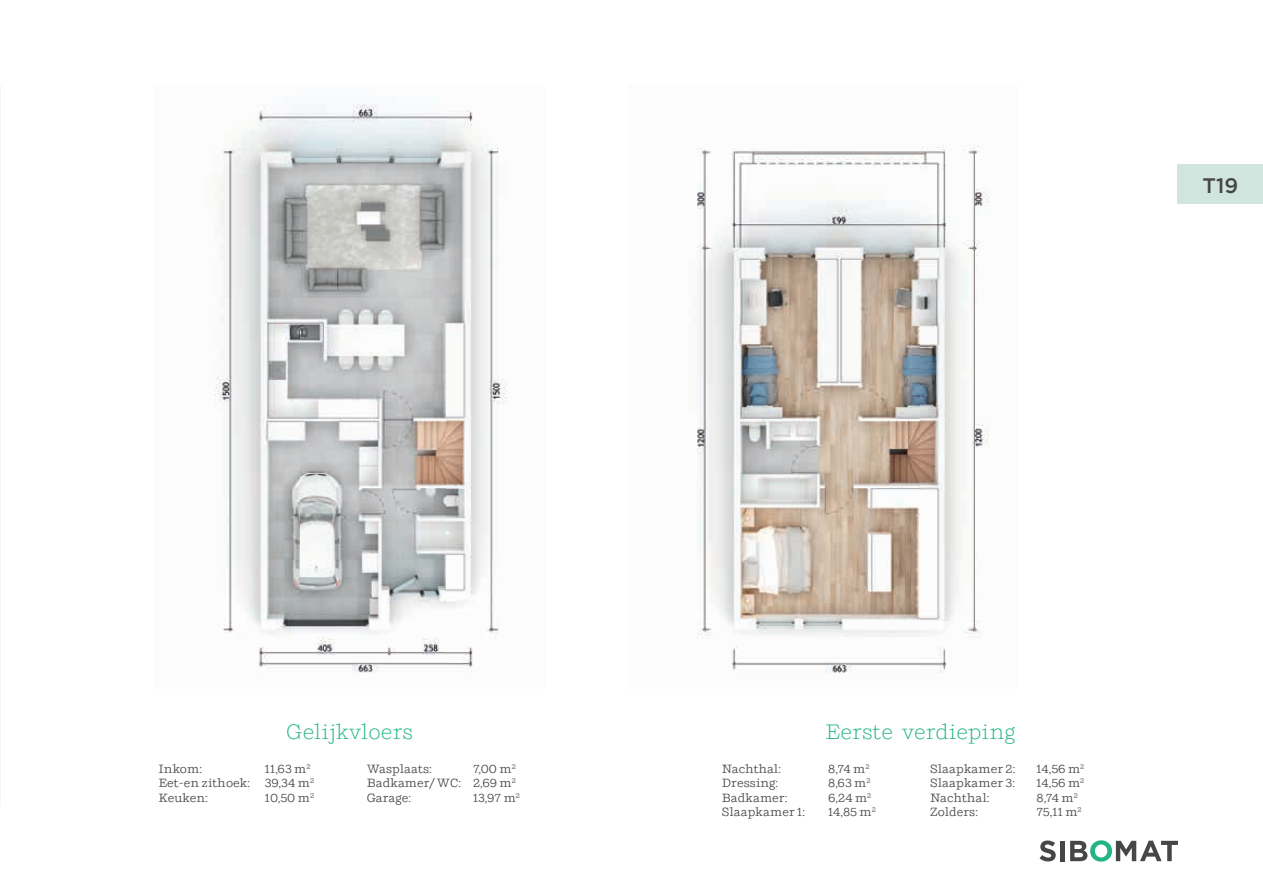
<style>
.page{position:relative;width:1263px;height:893px;background:#fff}
.page>*{position:absolute;margin:0;border:0;box-sizing:border-box;transform-origin:0 0}
.t1{font:300 21px "Shift";color:#21b581}
.t2{font:500 21px "Gotham";color:#454647}
.t3{font:12px/14.4px "Shift";color:#454647}
.t4{font:12px "Shift";letter-spacing:-.02em;color:#454647}
</style>
<div class="page">
<img style="left:215px;top:104px;width:292px;height:569px">
<img style="left:697px;top:145px;width:292px;height:528px">
<div style="left:1178px;top:164px;width:85px;height:40px;background:#cfe5de"></div>
<svg style="left:1039px;top:840px;width:17px;height:21px"></svg>
<div style="left:1060px;top:841px;width:5px;height:20px;background:#454647"></div>
<svg style="left:1070px;top:840px;width:108px;height:22px"></svg>
<h1 class="t2" style="left:1202px;top:171px;width:37px">T19</h1>
<h1 class="t1" style="left:286px;top:719px;width:128px">Gelijkvloers</h1>
<h1 class="t1" style="left:825px;top:719px;width:192px">Eerste verdieping</h1>
<p class="t4" style="left:722px;top:761px;width:61px">Nachthal:</p>
<p class="t3" style="left:828px;top:761px;width:43px">8,74 m<sup>2</sup></p>
<p class="t3" style="left:722px;top:776px;width:58px">Dressing:</p>
<p class="t3" style="left:828px;top:776px;width:44px">8,63 m<sup>2</sup></p>
<p class="t3" style="left:722px;top:790px;width:67px">Badkamer:</p>
<p class="t3" style="left:828px;top:790px;width:45px">6,24 m<sup>2</sup></p>
<p class="t3" style="left:722px;top:805px;width:85px">Slaapkamer 1:</p>
<p class="t3" style="left:828px;top:805px;width:49px">14,85 m<sup>2</sup></p>
<p class="t3" style="left:158px;top:761px;width:45px">Inkom:</p>
<p class="t3" style="left:367px;top:761px;width:67px">Wasplaats:</p>
<p class="t3" style="left:930px;top:761px;width:87px">Slaapkamer 2:</p>
<p class="t3" style="left:1036px;top:761px;width:49px">14,56 m<sup>2</sup></p>
<p class="t3" style="left:930px;top:776px;width:86px">Slaapkamer 3:</p>
<p class="t3" style="left:1036px;top:776px;width:49px">14,56 m<sup>2</sup></p>
<p class="t4" style="left:930px;top:790px;width:61px">Nachthal:</p>
<p class="t3" style="left:1036px;top:790px;width:43px">8,74 m<sup>2</sup></p>
<p class="t3" style="left:930px;top:805px;width:49px">Zolders:</p>
<p class="t3" style="left:1036px;top:805px;width:47px">75,11 m<sup>2</sup></p>
<p class="t3" style="left:158px;top:761px;width:157px;text-indent:106px">11,63 m<sup>2<br></sup>Eet-en zithoek: 39,34 m<sup>2<br></sup>Keuken:</p>
<p class="t3" style="left:367px;top:761px;width:151px;text-align:justify;text-indent:106px">7,00 m<sup>2<br></sup>Badkamer/ WC: 2,69 m<sup>2<br></sup>Garage:</p>
<p class="t3" style="left:265px;top:790px;width:51px">10,50 m<sup>2</sup></p>
<p class="t3" style="left:473px;top:790px;width:48px">13,97 m<sup>2</sup></p>
</div>
